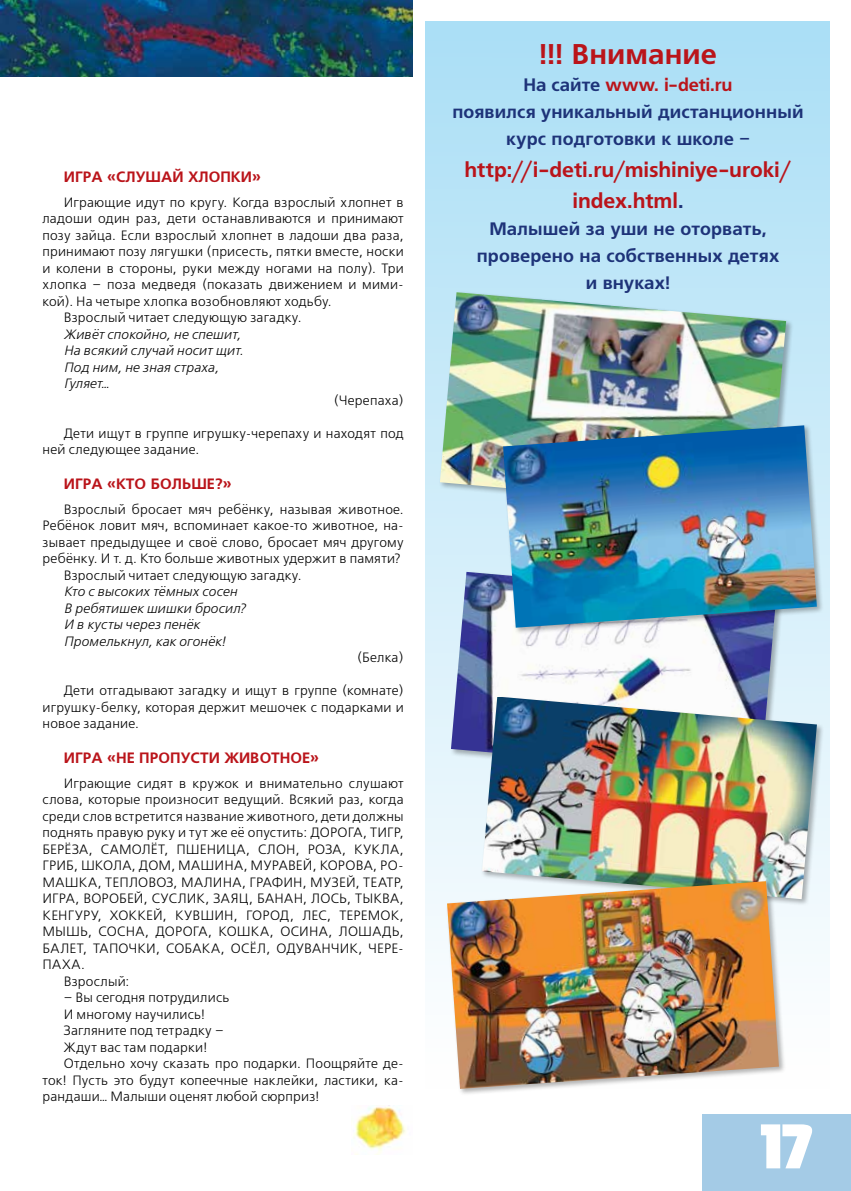
<style>
.page{position:relative;width:851px;height:1191px;background:#fff}
.page>*{position:absolute;margin:0;border:0;box-sizing:border-box;transform-origin:0 0}
.t1{font:800 69px "Bauhaus";color:#fff}
.t2{font:700 28.5px "Free Set C";letter-spacing:.005em;color:#ba141a}
.t3{font:700 21px/31.5px "Free Set C";letter-spacing:-.005em;color:#ba141a;text-align:center}
.t4{font:700 18px/27px "Free Set C";letter-spacing:.005em;color:#1e3379;text-align:center}
.t5{font:700 15px "Free Set C";color:#ba141a}
.t6{font:13.5px/16.5px "Free Set C";letter-spacing:.015em;color:#000}
.t7{font:italic 13.5px/16.5px "Free Set C";letter-spacing:.015em;color:#000}
.s1{color:#ba141a}
.s2{color:#1e3379}
</style>
<div class="page">
<div style="left:702px;top:1114px;width:148px;height:77px;background:#a4cbe6"></div>
<img style="left:0;top:0;width:412px;height:77px">
<div style="left:425px;top:21px;width:404px;height:1068px;background:linear-gradient(to bottom,#aadef6,#fffffe)"></div>
<img style="left:451px;top:572px;width:325px;height:204px">
<div style="left:438px;top:291px;width:355px;height:227px;background:#000;opacity:.3"></div>
<img style="left:440px;top:292px;width:346px;height:219px">
<div style="left:502px;top:424px;width:321px;height:211px;background:#000;opacity:.3"></div>
<img style="left:503px;top:425px;width:313px;height:202px">
<div style="left:481px;top:695px;width:343px;height:211px;background:#000;opacity:.3"></div>
<img style="left:482px;top:696px;width:334px;height:203px">
<div style="left:446px;top:880px;width:340px;height:216px;background:#000;opacity:.3"></div>
<img style="left:447px;top:881px;width:331px;height:208px">
<img style="left:354px;top:1106px;width:52px;height:48px">
<p class="t5" style="left:64px;top:168px;width:198px">ИГРА «СЛУШАЙ ХЛОПКИ»</p>
<p class="t6" style="left:64px;top:194px;width:341px">Играющие идут по кругу. Когда взрослый хлопнет в</p>
<p class="t6" style="left:43px;top:211px;width:362px">ладоши один раз, дети останавливаются и принимают</p>
<p class="t6" style="left:43px;top:227px;width:362px">позу зайца. Если взрослый хлопнет в ладоши два раза,</p>
<p class="t6" style="left:43px;top:244px;width:362px">принимают позу лягушки (присесть, пятки вместе, носки</p>
<p class="t6" style="left:43px;top:260px;width:362px">и колени в стороны, руки между ногами на полу). Три</p>
<p class="t6" style="left:43px;top:277px;width:362px">хлопка – поза медведя (показать движением и мими-</p>
<p class="t6" style="left:43px;top:293px;width:291px">кой). На четыре хлопка возобновляют ходьбу.</p>
<p class="t6" style="left:64px;top:310px;width:239px">Взрослый читает следующую загадку.</p>
<p class="t7" style="left:64px;top:326px;width:181px">Живёт спокойно, не спешит,<br>На всякий случай носит щит.<br>Под ним, не зная страха,<br>Гуляет…</p>
<p class="t6" style="left:334px;top:392px;width:71px">(Черепаха)</p>
<p class="t6" style="left:43px;top:425px;width:362px;text-indent:21px">Дети ищут в группе игрушку-черепаху и находят под ней следующее задание.</p>
<p class="t5" style="left:64px;top:475px;width:169px">ИГРА «КТО БОЛЬШЕ?»</p>
<p class="t6" style="left:64px;top:501px;width:341px">Взрослый бросает мяч ребёнку, называя животное.</p>
<p class="t6" style="left:43px;top:518px;width:362px">Ребёнок ловит мяч, вспоминает какое-то животное, на-</p>
<p class="t6" style="left:43px;top:534px;width:362px">зывает предыдущее и своё слово, бросает мяч другому</p>
<p class="t6" style="left:43px;top:551px;width:359px">ребёнку. И т. д. Кто больше животных удержит в памяти?</p>
<p class="t6" style="left:64px;top:567px;width:239px">Взрослый читает следующую загадку.</p>
<p class="t7" style="left:64px;top:584px;width:183px">Кто с высоких тёмных сосен<br>В ребятишек шишки бросил?<br>И в кусты через пенёк<br>Промелькнул, как огонёк!</p>
<p class="t6" style="left:357px;top:650px;width:48px">(Белка)</p>
<p class="t6" style="left:43px;top:683px;width:362px;text-align:justify;text-indent:21px">Дети отгадывают загадку и ищут в группе (комнате) игрушку-белку, которая держит мешочек с подарками и новое задание.</p>
<p class="t5" style="left:64px;top:749px;width:257px">ИГРА «НЕ ПРОПУСТИ ЖИВОТНОЕ»</p>
<p class="t6" style="left:64px;top:775px;width:341px">Играющие сидят в кружок и внимательно слушают</p>
<p class="t6" style="left:43px;top:792px;width:362px">слова, которые произносит ведущий. Всякий раз, когда</p>
<p class="t6" style="left:43px;top:808px;width:362px">среди слов встретится название животного, дети должны</p>
<p class="t6" style="left:43px;top:825px;width:362px">поднять правую руку и тут же её опустить: ДОРОГА, ТИГР,</p>
<p class="t6" style="left:43px;top:841px;width:362px">БЕРЁЗА, САМОЛЁТ, ПШЕНИЦА, СЛОН, РОЗА, КУКЛА,</p>
<p class="t6" style="left:43px;top:858px;width:362px">ГРИБ, ШКОЛА, ДОМ, МАШИНА, МУРАВЕЙ, КОРОВА, РО-</p>
<p class="t6" style="left:43px;top:874px;width:362px">МАШКА, ТЕПЛОВОЗ, МАЛИНА, ГРАФИН, МУЗЕЙ, ТЕАТР,</p>
<p class="t6" style="left:43px;top:891px;width:362px">ИГРА, ВОРОБЕЙ, СУСЛИК, ЗАЯЦ, БАНАН, ЛОСЬ, ТЫКВА,</p>
<p class="t6" style="left:43px;top:907px;width:362px">КЕНГУРУ, ХОККЕЙ, КУВШИН, ГОРОД, ЛЕС, ТЕРЕМОК,</p>
<p class="t6" style="left:43px;top:924px;width:362px">МЫШЬ, СОСНА, ДОРОГА, КОШКА, ОСИНА, ЛОШАДЬ,</p>
<p class="t6" style="left:43px;top:940px;width:362px">БАЛЕТ, ТАПОЧКИ, СОБАКА, ОСЁЛ, ОДУВАНЧИК, ЧЕРЕ-</p>
<p class="t6" style="left:43px;top:957px;width:44px">ПАХА.</p>
<p class="t6" style="left:64px;top:973px;width:67px">Взрослый:</p>
<p class="t6" style="left:64px;top:990px;width:167px">– Вы сегодня потрудились</p>
<p class="t6" style="left:64px;top:1006px;width:143px">И многому научились!</p>
<p class="t6" style="left:64px;top:1023px;width:161px">Загляните под тетрадку –</p>
<p class="t6" style="left:64px;top:1039px;width:145px">Ждут вас там подарки!</p>
<p class="t6" style="left:64px;top:1056px;width:341px">Отдельно хочу сказать про подарки. Поощряйте де-</p>
<p class="t6" style="left:43px;top:1072px;width:362px">ток! Пусть это будут копеечные наклейки, ластики, ка-</p>
<p class="t6" style="left:43px;top:1089px;width:278px">рандаши… Малыши оценят любой сюрприз!</p>
<h2 class="t2" style="left:539px;top:38px;width:179px">!!! Внимание</h2>
<h3 class="t4" style="left:452px;top:72px;width:352px">На сайте <span class="s1">www. i-deti.ru<br></span>появился уникальный дистанционный курс подготовки к школе –</h3>
<h3 class="t3" style="left:464px;top:154px;width:328px">http://i-deti.ru/mishiniye-uroki/ index.html<span class="s2">.</span></h3>
<h3 class="t4" style="left:476px;top:216px;width:304px">Малышей за уши не оторвать, проверено на собственных детях и внуках!</h3>
<h1 class="t1" style="left:760px;top:1110px;width:54px">17</h1>
</div>
